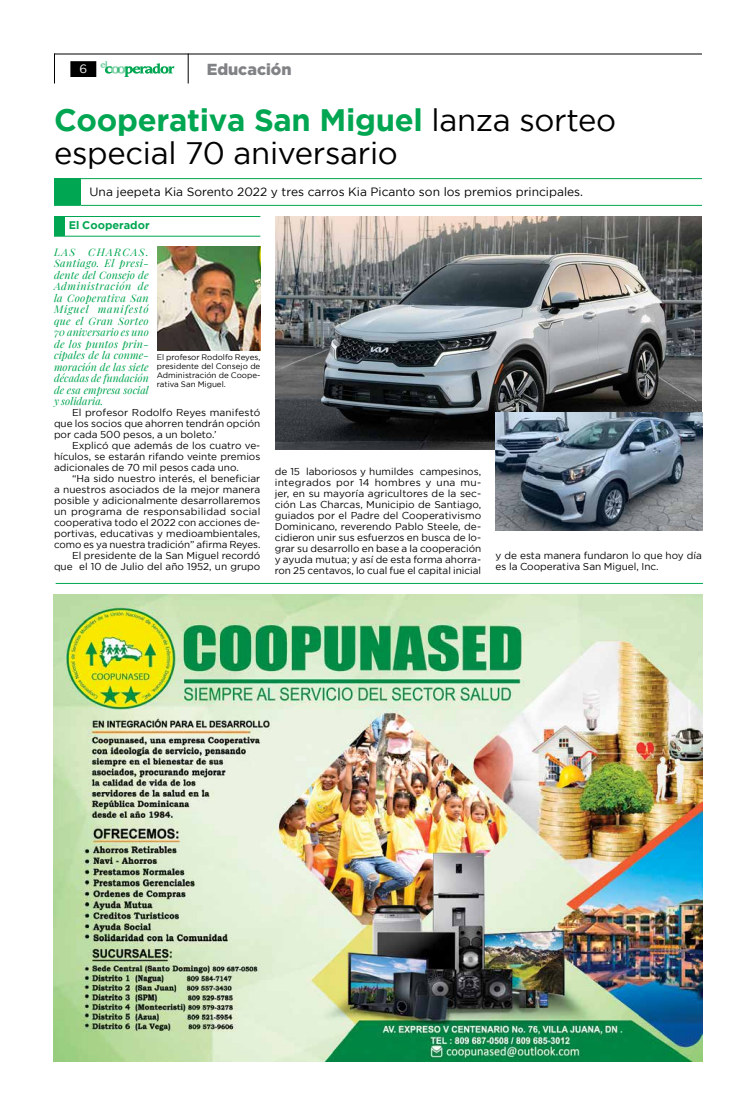
<style>
.page{position:relative;width:756px;height:1116px;background:#fff}
.page>*{position:absolute;margin:0;border:0;box-sizing:border-box;transform-origin:0 0}
.t1{font:31px/33px "Gotham";letter-spacing:-.01em;color:#000}
.t2{font:900 16px "Gotham";color:#808285}
.t3{font:12px "Gotham";color:#000}
.t4{font:12px "Gotham";color:#fff}
.t5{font:700 11px "Gotham";color:#00a651}
.t6{font:italic 10.5px/11.5px "Playfair Display";color:#00a651;text-align:justify}
.t7{font:10px/11px "Gotham";color:#000;text-align:justify}
.t8{font:8px/9px "Gotham";color:#000;text-align:justify}
.s1{font-weight:700;color:#00a651}
</style>
<div class="page">
<hr style="left:54px;top:54px;width:648px;height:1px;background:#000">
<svg style="left:100px;top:61px;width:75px;height:16px"></svg>
<div style="left:71px;top:62px;width:25px;height:14px;background:#000"></div>
<div style="left:70px;top:61px;width:26px;height:16px;border:1px solid #000"></div>
<hr style="left:54px;top:54px;width:1px;height:30px;background:#000">
<hr style="left:188px;top:54px;width:1px;height:30px;background:#000">
<img style="left:53px;top:594px;width:650px;height:468px">
<hr style="left:56px;top:583px;width:647px;height:1px;background:#00a651">
<hr style="left:80px;top:178px;width:622px;height:1px;background:#00a651">
<svg style="left:54px;top:178px;width:27px;height:28px"></svg>
<hr style="left:80px;top:205px;width:622px;height:1px;background:#00a651">
<div style="left:54px;top:216px;width:11px;height:20px;background:#00a651"></div>
<hr style="left:65px;top:216px;width:195px;height:1px;background:#00a651">
<hr style="left:65px;top:236px;width:195px;height:1px;background:#00a651">
<img style="left:158px;top:246px;width:103px;height:105px">
<img style="left:275px;top:216px;width:427px;height:234px">
<img style="left:496px;top:412px;width:206px;height:119px">
<p class="t4" style="left:79px;top:62px;width:9px">6</p>
<h2 class="t2" style="left:207px;top:60px;width:86px">Educación</h2>
<h1 class="t1" style="left:54px;top:103px;width:564px"><span class="s1">Cooperativa San Miguel</span> lanza sorteo especial 70 aniversario</h1>
<p class="t3" style="left:90px;top:185px;width:495px">Una jeepeta Kia Sorento 2022 y tres carros Kia Picanto son los premios principales.</p>
<p class="t5" style="left:69px;top:218px;width:82px">El Cooperador</p>
<p class="t6" style="left:54px;top:245px;width:96px">LAS CHARCAS.<br>Santiago. El presi&shy;dente del Consejo de Administración de la Cooperativa San Miguel manifestó que el Gran Sorteo 70 aniversario es uno de los puntos prin&shy;cipales de la conme&shy;moración de las siete décadas de fundación de esa empresa social y solidaria.</p>
<p class="t7" style="left:54px;top:407px;width:208px;text-indent:18px">El profesor Rodolfo Reyes manifestó que los socios que ahorren tendrán opción por cada 500 pesos, a un boleto.’</p>
<p class="t7" style="left:54px;top:440px;width:208px;text-indent:18px">Explicó que además de los cuatro ve&shy;hículos, se estarán rifando veinte premios adicionales de 70 mil pesos cada uno.</p>
<p class="t7" style="left:54px;top:473px;width:208px;text-align:right">“Ha sido nuestro interés, el beneficiar<br>a nuestros asociados de la mejor manera posible y adicionalmente desarrollaremos un programa de responsabilidad social cooperativa todo el 2022 con acciones de&shy;portivas, educativas y medioambientales, como es ya nuestra tradición” afirma Reyes.<br>El presidente de la San Miguel recordó que el 10 de Julio del año 1952, un grupo</p>
<p class="t8" style="left:157px;top:352px;width:105px">El profesor Rodolfo Reyes, presidente del Consejo de Administración de Coope&shy;rativa San Miguel.</p>
<p class="t7" style="left:275px;top:466px;width:208px">de 15 laboriosos y humildes campesinos, integrados por 14 hombres y una mu&shy;jer, en su mayoría agricultores de la sec&shy;ción Las Charcas, Municipio de Santiago, guiados por el Padre del Cooperativismo Dominicano, reverendo Pablo Steele, de&shy;cidieron unir sus esfuerzos en busca de lo&shy;grar su desarrollo en base a la cooperación y ayuda mutua; y así de esta forma ahorra&shy;ron 25 centavos, lo cual fue el capital inicial</p>
<p class="t7" style="left:496px;top:550px;width:208px">y de esta manera fundaron lo que hoy día es la Cooperativa San Miguel, Inc.</p>
</div>
